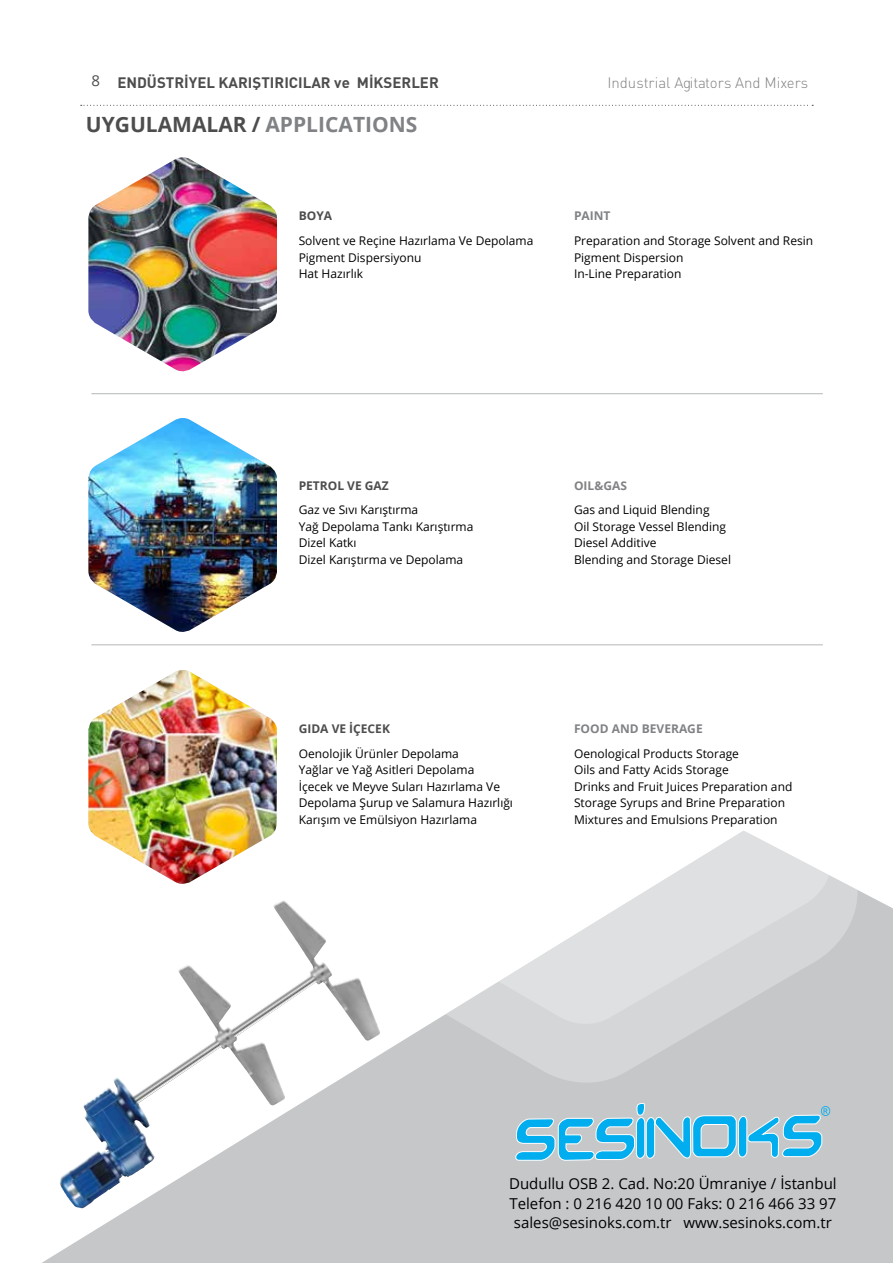
<style>
.page{position:relative;width:893px;height:1263px;background:#fff}
.page>*{position:absolute;margin:0;border:0;box-sizing:border-box;transform-origin:0 0}
.t1{font:700 21px "Open Sans";color:#4d4d4f}
.t2{font:15px/19.5px "Open Sans";color:#000;text-align:center}
.t3{font:15px "DINT Bold Tr";color:#4d4d4f}
.t4{font:15px "DINT Light Tr";color:#808285}
.t5{font:12px/16.5px "Open Sans";color:#000}
.t6{font:700 12px "Open Sans";color:#808285}
.t7{font:700 12px "Open Sans";color:#4d4d4f}
.s1{font-family:"Open Sans"}
.s2{color:#808285}
</style>
<div class="page">
<svg style="left:42px;top:890px;width:851px;height:373px;fill:#c5c7c9"></svg>
<svg style="left:313px;top:876px;width:545px;height:208px;fill:#c5c7c9"></svg>
<svg style="left:339px;top:831px;width:492px;height:194px"></svg>
<hr style="left:91px;top:393px;width:732px;height:1px;background:#b4b6b8">
<hr style="left:91px;top:644px;width:732px;height:1px;background:#b4b6b8">
<img style="left:88px;top:418px;width:189px;height:214px">
<img style="left:88px;top:670px;width:189px;height:214px">
<img style="left:88px;top:157px;width:189px;height:215px">
<svg style="left:516px;top:1103px;width:314px;height:57px;background:#87c4db"></svg>
<svg style="left:81px;top:105px;width:732px;height:1px"></svg>
<p class="t3" style="left:92px;top:73px;width:349px"><span class="s1">8</span> ENDÜSTRİYEL KARIŞTIRICILAR ve MİKSERLER</p>
<p class="t4" style="left:607px;top:73px;width:202px">Industrial Agitators And Mixers</p>
<h1 class="t1" style="left:86px;top:109px;width:333px">UYGULAMALAR / <span class="s2">APPLICATIONS</span></h1>
<p class="t7" style="left:299px;top:208px;width:35px">BOYA</p>
<p class="t5" style="left:299px;top:232px;width:236px">Solvent ve Reçine Hazırlama Ve Depolama<br>Pigment Dispersiyonu<br>Hat Hazırlık</p>
<p class="t6" style="left:574px;top:208px;width:38px">PAINT</p>
<p class="t5" style="left:574px;top:232px;width:241px">Preparation and Storage Solvent and Resin<br>Pigment Dispersion<br>In-Line Preparation</p>
<p class="t7" style="left:299px;top:477px;width:92px">PETROL VE GAZ</p>
<p class="t6" style="left:574px;top:477px;width:54px">OIL&amp;GAS</p>
<p class="t5" style="left:299px;top:501px;width:176px">Gaz ve Sıvı Karıştırma<br>Yağ Depolama Tankı Karıştırma<br>Dizel Katkı<br>Dizel Karıştırma ve Depolama</p>
<p class="t5" style="left:574px;top:501px;width:158px">Gas and Liquid Blending<br>Oil Storage Vessel Blending<br>Diesel Additive<br>Blending and Storage Diesel</p>
<p class="t7" style="left:299px;top:720px;width:93px">GIDA VE İÇECEK</p>
<p class="t6" style="left:574px;top:720px;width:130px">FOOD AND BEVERAGE</p>
<p class="t5" style="left:299px;top:745px;width:216px">Oenolojik Ürünler Depolama<br>Yağlar ve Yağ Asitleri Depolama<br>İçecek ve Meyve Suları Hazırlama Ve Depolama Şurup ve Salamura Hazırlığı Karışım ve Emülsiyon Hazırlama</p>
<p class="t5" style="left:574px;top:745px;width:220px">Oenological Products Storage<br>Oils and Fatty Acids Storage<br>Drinks and Fruit Juices Preparation and Storage Syrups and Brine Preparation Mixtures and Emulsions Preparation</p>
<p class="t2" style="left:509px;top:1173px;width:329px">Dudullu OSB 2. Cad. No:20 Ümraniye / İstanbul<br>Telefon : 0 216 420 10 00 Faks: 0 216 466 33 97 sales@sesinoks.com.tr www.sesinoks.com.tr</p>
</div>
